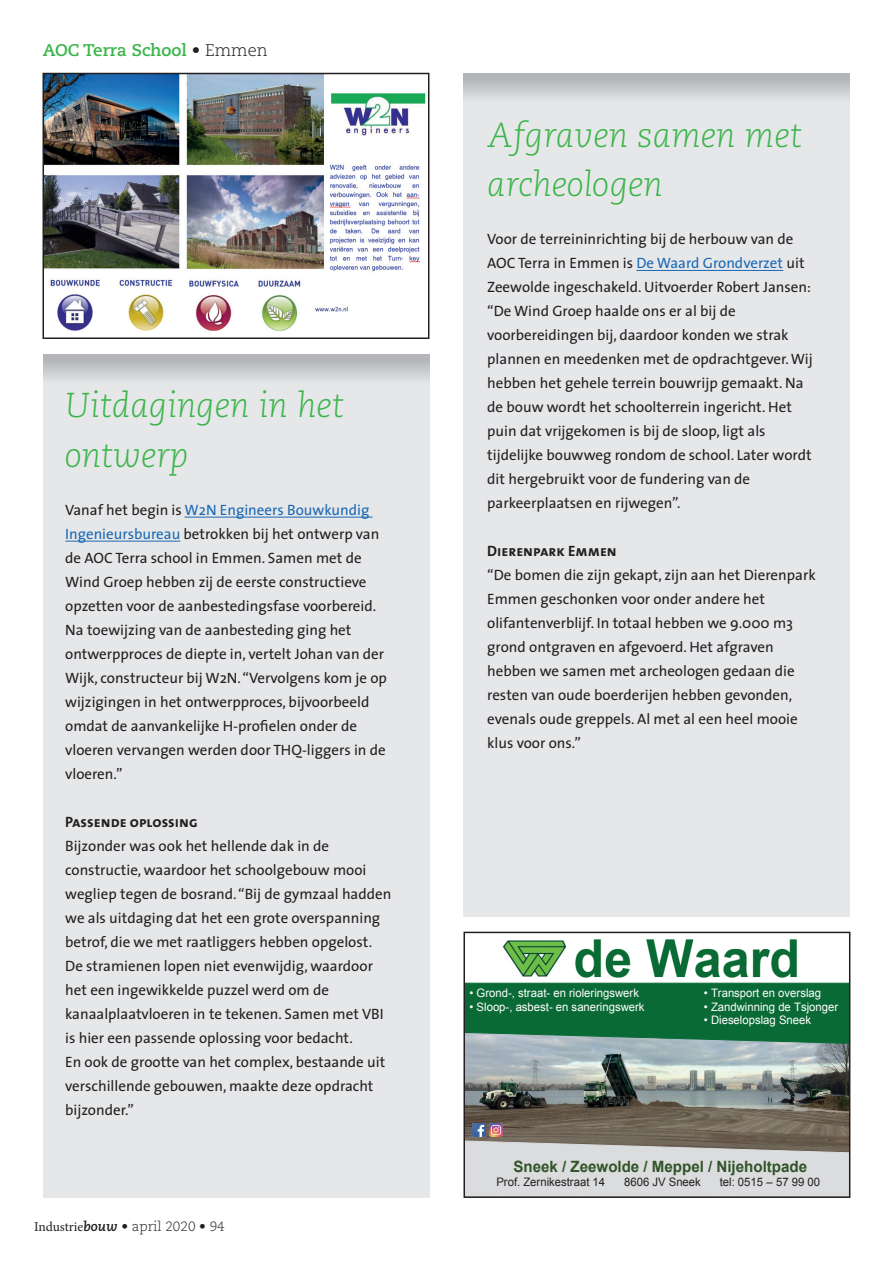
<style>
.page{position:relative;width:893px;height:1263px;background:#fff}
.page>*{position:absolute;margin:0;border:0;box-sizing:border-box;transform-origin:0 0}
.t1{font:italic 300 34.5px/49.5px "Caecilia";color:#3ab54a}
.t2{font:700 16.95px "Caecilia";color:#3ab54a}
.t3{font:700 15.6px "Arial";color:#305427}
.t4{font:15px/24px "The Sans";color:#231f20}
.t5{font:15px "The Sans Bold Caps";color:#231f20}
.t6{font:300 13.5px "Caecilia";color:#231f20}
.t7{font:11.7px "Arial";color:#fff}
.t8{font:11.7px "Arial";color:#231f20}
.s1{font-weight:300;color:#231f20}
.s2{color:#1b69b4}
.s3{font-family:"Minion Pro";font-weight:400}
.s4{font-weight:700;font-style:italic}
</style>
<div class="page">
<img style="left:46px;top:76px;width:380px;height:255px">
<div style="left:43px;top:73px;width:386px;height:266px;border:2px solid #231f20"></div>
<div style="left:43px;top:354px;width:386px;height:844px;background:#e6e7e9"></div>
<div style="left:43px;top:354px;width:386px;height:38px;background:linear-gradient(to bottom,#adaeb2,#ecedef)"></div>
<hr style="left:185px;top:517px;width:188px;height:1px;background:#1b69b4">
<hr style="left:65px;top:541px;width:115px;height:1px;background:#1b69b4">
<img style="left:466px;top:1045px;width:381px;height:79px">
<img style="left:503px;top:939px;width:295px;height:39px">
<svg style="left:466px;top:982px;width:381px;height:63px;background:#1e7447"></svg>
<svg style="left:466px;top:1124px;width:381px;height:71px;background:#bab7b4"></svg>
<div style="left:463px;top:932px;width:387px;height:266px;border:2px solid #231f20"></div>
<div style="left:463px;top:73px;width:387px;height:844px;background:#e6e7e9"></div>
<svg style="left:463px;top:73px;width:387px;height:25px;background:#c2c4c6"></svg>
<hr style="left:636px;top:270px;width:147px;height:1px;background:#1b69b4">
<p class="t2" style="left:43px;top:40px;width:226px">AOC Terra School <span class="s1">• Emmen</span></p>
<h1 class="t1" style="left:65px;top:381px;width:280px">Uitdagingen in het ontwerp</h1>
<p class="t4" style="left:65px;top:497px;width:323px">Vanaf het begin is <span class="s2">W2N Engineers Bouwkundig Ingenieursbureau</span> betrokken bij het ontwerp van de AOC Terra school in Emmen. Samen met de Wind Groep hebben zij de eerste constructieve opzetten voor de aanbestedingsfase voorbereid.<br>Na toewijzing van de aanbesteding ging het ontwerpproces de diepte in, vertelt Johan van der Wijk, constructeur bij W2N. “Vervolgens kom je op wijzigingen in het ontwerpproces, bijvoorbeeld omdat de aanvankelijke H-profielen onder de vloeren vervangen werden door THQ-liggers in de vloeren.”</p>
<p class="t5" style="left:65px;top:809px;width:134px">Passende oplossing</p>
<p class="t4" style="left:65px;top:833px;width:328px">Bijzonder was ook het hellende dak in de constructie, waardoor het schoolgebouw mooi wegliep tegen de bosrand. “Bij de gymzaal hadden we als uitdaging dat het een grote overspanning betrof, die we met raatliggers hebben opgelost.<br>De stramienen lopen niet evenwijdig, waardoor het een ingewikkelde puzzel werd om de kanaalplaatvloeren in te tekenen. Samen met VBI is hier een passende oplossing voor bedacht.<br>En ook de grootte van het complex, bestaande uit verschillende gebouwen, maakte deze opdracht bijzonder.”</p>
<p class="t6" style="left:34px;top:1218px;width:192px"><span class="s3">Industrie</span><span class="s4">bouw</span> • april 2020 • 94</p>
<h1 class="t1" style="left:487px;top:111px;width:316px">Afgraven samen met archeologen</h1>
<p class="t4" style="left:487px;top:227px;width:327px">Voor de terreininrichting bij de herbouw van de AOC Terra in Emmen is <span class="s2">De Waard Grondverzet</span> uit Zeewolde ingeschakeld. Uitvoerder Robert Jansen: “De Wind Groep haalde ons er al bij de voorbereidingen bij, daardoor konden we strak plannen en meedenken met de opdrachtgever. Wij hebben het gehele terrein bouwrijp gemaakt. Na de bouw wordt het schoolterrein ingericht. Het puin dat vrijgekomen is bij de sloop, ligt als tijdelijke bouwweg rondom de school. Later wordt dit hergebruikt voor de fundering van de parkeerplaatsen en rijwegen”.</p>
<p class="t5" style="left:487px;top:539px;width:131px">Dierenpark Emmen</p>
<p class="t4" style="left:487px;top:563px;width:330px">“De bomen die zijn gekapt, zijn aan het Dierenpark Emmen geschonken voor onder andere het olifantenverblijf. In totaal hebben we 9.000 m3 grond ontgraven en afgevoerd. Het afgraven hebben we samen met archeologen gedaan die resten van oude boerderijen hebben gevonden, evenals oude greppels. Al met al een heel mooie klus voor ons.”</p>
<p class="t7" style="left:469px;top:985px;width:171px">• Grond-, straat- en rioleringswerk</p>
<p class="t7" style="left:704px;top:985px;width:119px">• Transport en overslag</p>
<p class="t7" style="left:469px;top:999px;width:177px">• Sloop-, asbest- en saneringswerk</p>
<p class="t7" style="left:704px;top:999px;width:136px">• Zandwinning de Tsjonger</p>
<p class="t7" style="left:704px;top:1012px;width:109px">• Dieselopslag Sneek</p>
<p class="t3" style="left:513px;top:1156px;width:295px">Sneek / Zeewolde / Meppel / Nijeholtpade</p>
<p class="t8" style="left:496px;top:1174px;width:110px">Prof. Zernikestraat 14</p>
<p class="t8" style="left:624px;top:1174px;width:78px">8606 JV Sneek</p>
<p class="t8" style="left:720px;top:1174px;width:102px">tel: 0515 – 57 99 00</p>
</div>
